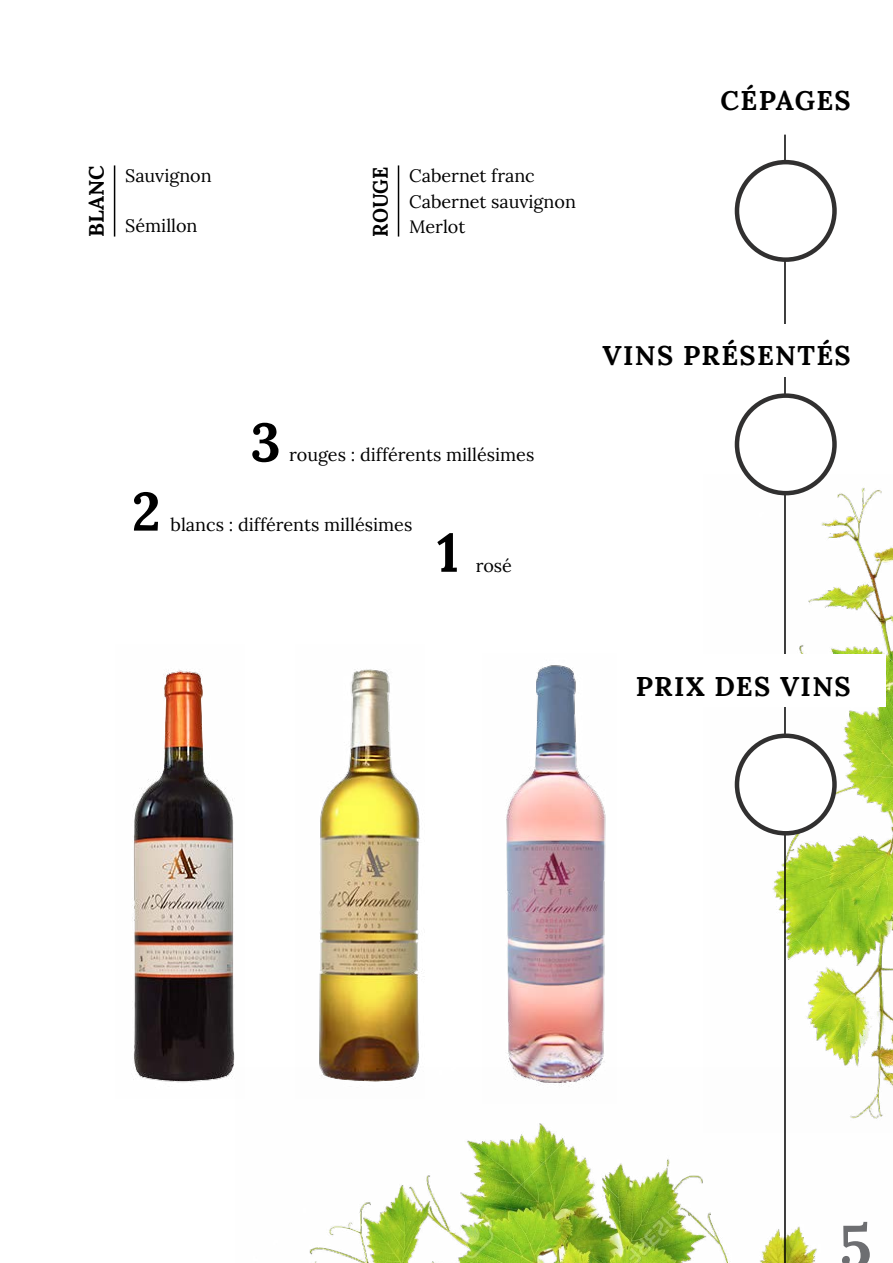
<style>
.page{position:relative;width:893px;height:1263px;background:#fff}
.page>*{position:absolute;margin:0;border:0;box-sizing:border-box;transform-origin:0 0}
.t1{font:700 60px "Lora";color:#6d6e71}
.t2{font:700 54px "Lora";color:#000}
.t3{font:700 27px "Lora";letter-spacing:.05em;color:#000}
.t4{font:700 21px "Lora";color:#000}
.t5{font:700 21px "Lora";color:#000;scale:.93 1}
.t6{font:18px/25.5px "Lora";color:#000}
</style>
<div class="page">
<img style="left:734px;top:475px;width:159px;height:592px">
<img style="left:309px;top:1067px;width:584px;height:196px">
<img style="left:309px;top:669px;width:115px;height:430px">
<img style="left:132px;top:669px;width:103px;height:414px">
<hr style="left:784px;top:135px;width:2px;height:1128px;background:#000">
<hr style="left:114px;top:165px;width:1px;height:72px;background:#000">
<hr style="left:398px;top:165px;width:1px;height:72px;background:#000">
<div style="left:495px;top:324px;width:391px;height:53px;background:#fff"></div>
<div style="left:495px;top:654px;width:391px;height:53px;background:#fff"></div>
<div style="left:737px;top:162px;width:97px;height:98px;background:#fff;border-radius:50%"></div>
<div style="left:735px;top:160px;width:102px;height:102px;border:4px solid #313030;border-radius:50%"></div>
<div style="left:737px;top:396px;width:97px;height:97px;background:#fff;border-radius:50%"></div>
<div style="left:735px;top:393px;width:102px;height:102px;border:4px solid #313030;border-radius:50%"></div>
<div style="left:737px;top:736px;width:97px;height:97px;background:#fff;border-radius:50%"></div>
<div style="left:735px;top:733px;width:102px;height:102px;border:4px solid #313030;border-radius:50%"></div>
<img style="left:483px;top:665px;width:134px;height:439px">
<p class="t4" style="left:79px;top:237px;width:71px;rotate:-90deg">BLANC</p>
<p class="t5" style="left:363px;top:237px;width:75px;rotate:-90deg">ROUGE</p>
<p class="t6" style="left:125px;top:162px;width:88px">Sauvignon</p>
<p class="t6" style="left:125px;top:212px;width:74px">Sémillon</p>
<p class="t6" style="left:409px;top:162px;width:168px">Cabernet franc<br>Cabernet sauvignon<br>Merlot</p>
<h3 class="t3" style="left:721px;top:78px;width:129px">CÉPAGES</h3>
<h2 class="t2" style="left:132px;top:465px;width:30px">2</h2>
<h2 class="t2" style="left:250px;top:396px;width:32px">3</h2>
<p class="t6" style="left:289px;top:441px;width:247px">rouges : différents millésimes</p>
<p class="t6" style="left:171px;top:510px;width:243px">blancs : différents millésimes</p>
<h2 class="t2" style="left:437px;top:507px;width:23px">1</h2>
<p class="t6" style="left:476px;top:551px;width:38px">rosé</p>
<h3 class="t3" style="left:603px;top:333px;width:247px">VINS PRÉSENTÉS</h3>
<h3 class="t3" style="left:636px;top:663px;width:213px">PRIX DES VINS</h3>
<h1 class="t1" style="left:839px;top:1195px;width:34px">5</h1>
</div>
